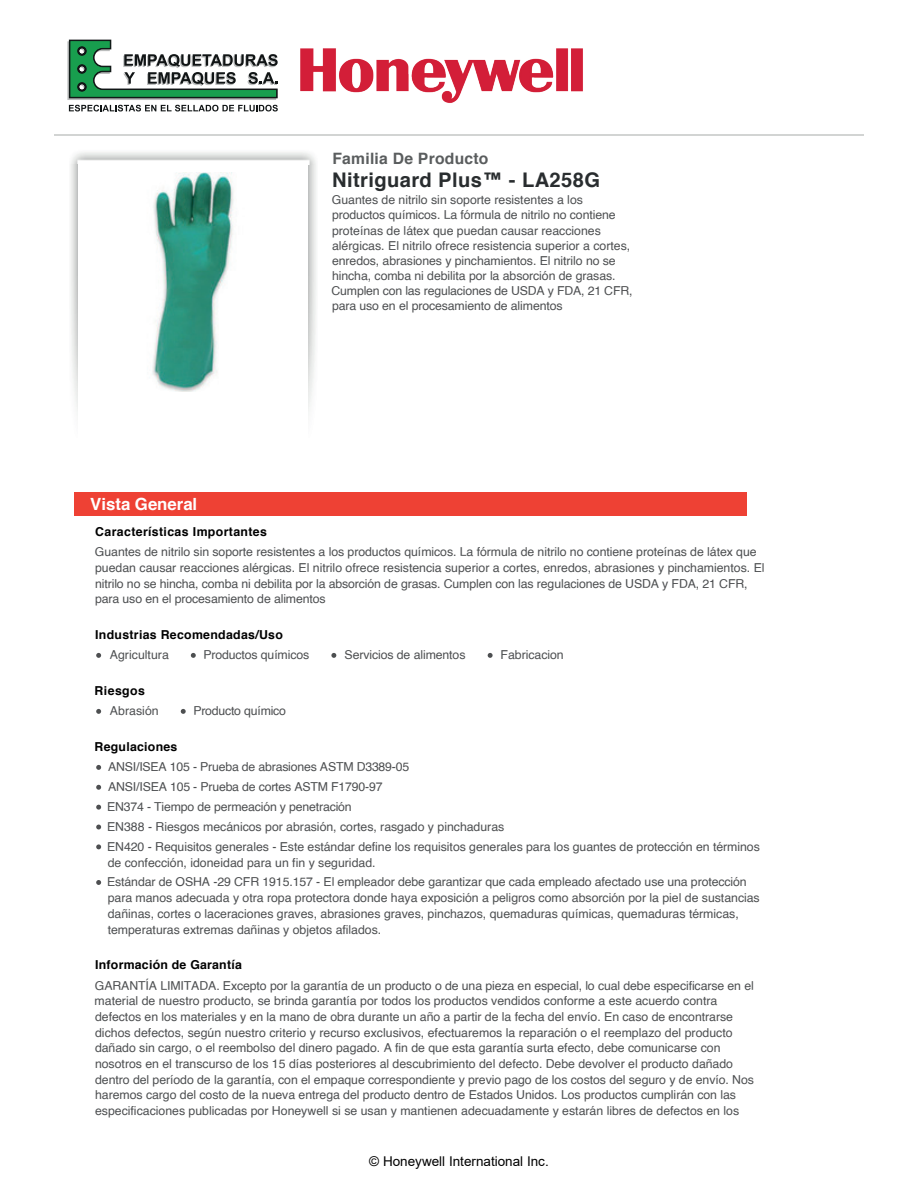
<style>
.page{position:relative;width:918px;height:1188px;background:#fff}
.page>*{position:absolute;margin:0;border:0;box-sizing:border-box;transform-origin:0 0}
.t1{font:700 20.1px "Helvetica";letter-spacing:.02em;color:#292d2f}
.t2{font:700 16.8px "Helvetica";color:#fff}
.t3{font:700 15.75px "Helvetica";letter-spacing:.015em;color:#5a5d5e}
.t4{font:13.5px "Arial";color:#000001}
.t5{font:12.3px/15.8px "Helvetica";letter-spacing:-.005em;color:#4d4f51}
.t6{font:700 12.3px "Helvetica";letter-spacing:.025em;color:#000001}
</style>
<div class="page">
<hr style="left:54px;top:134px;width:810px;height:1px;background:#d2d4d3">
<hr style="left:54px;top:135px;width:810px;height:1px;background:#d2d4d3">
<img style="left:70px;top:164px;width:8px;height:248px">
<img style="left:309px;top:164px;width:7px;height:243px">
<img style="left:152px;top:172px;width:82px;height:219px">
<div style="left:74px;top:492px;width:672px;height:23px;background:#ee4134"></div>
<svg style="left:96px;top:653px;width:5px;height:5px"></svg>
<svg style="left:191px;top:653px;width:5px;height:5px"></svg>
<svg style="left:331px;top:653px;width:5px;height:5px"></svg>
<svg style="left:488px;top:653px;width:5px;height:5px"></svg>
<svg style="left:96px;top:709px;width:5px;height:5px"></svg>
<svg style="left:181px;top:709px;width:5px;height:5px"></svg>
<svg style="left:96px;top:765px;width:5px;height:5px"></svg>
<svg style="left:96px;top:785px;width:5px;height:5px"></svg>
<svg style="left:96px;top:805px;width:5px;height:5px"></svg>
<svg style="left:96px;top:825px;width:5px;height:4px"></svg>
<svg style="left:96px;top:844px;width:5px;height:5px"></svg>
<svg style="left:96px;top:880px;width:5px;height:5px"></svg>
<svg style="left:67px;top:40px;width:211px;height:71px"></svg>
<img style="left:300px;top:48px;width:283px;height:55px">
<h2 class="t2" style="left:90px;top:491px;width:109px">Vista General</h2>
<p class="t3" style="left:332px;top:146px;width:158px">Familia De Producto</p>
<p class="t5" style="left:332px;top:193px;width:302px;line-height:15.1px">Guantes de nitrilo sin soporte resistentes a los productos químicos. La fórmula de nitrilo no contiene proteínas de látex que puedan causar reacciones alérgicas. El nitrilo ofrece resistencia superior a cortes, enredos, abrasiones y pinchamientos. El nitrilo no se hincha, comba ni debilita por la absorción de grasas.<br>Cumplen con las regulaciones de USDA y FDA, 21 CFR, para uso en el procesamiento de alimentos</p>
<h1 class="t1" style="left:332px;top:164px;width:269px">Nitriguard Plus™ - LA258G</h1>
<p class="t6" style="left:95px;top:522px;width:173px">Características Importantes</p>
<p class="t5" style="left:95px;top:545px;width:671px">Guantes de nitrilo sin soporte resistentes a los productos químicos. La fórmula de nitrilo no contiene proteínas de látex que puedan causar reacciones alérgicas. El nitrilo ofrece resistencia superior a cortes, enredos, abrasiones y pinchamientos. El nitrilo no se hincha, comba ni debilita por la absorción de grasas. Cumplen con las regulaciones de USDA y FDA, 21 CFR, para uso en el procesamiento de alimentos</p>
<p class="t6" style="left:95px;top:625px;width:189px">Industrias Recomendadas/Uso</p>
<p class="t5" style="left:110px;top:648px;width:60px">Agricultura</p>
<p class="t5" style="left:203px;top:648px;width:107px">Productos químicos</p>
<p class="t5" style="left:345px;top:648px;width:122px">Servicios de alimentos</p>
<p class="t5" style="left:501px;top:648px;width:65px">Fabricacion</p>
<p class="t6" style="left:95px;top:681px;width:52px">Riesgos</p>
<p class="t5" style="left:110px;top:704px;width:50px">Abrasión</p>
<p class="t5" style="left:193px;top:704px;width:94px">Producto químico</p>
<p class="t6" style="left:95px;top:737px;width:84px">Regulaciones</p>
<p class="t5" style="left:107px;top:757px;width:654px;line-height:20px">ANSI/ISEA 105 - Prueba de abrasiones ASTM D3389-05<br>ANSI/ISEA 105 - Prueba de cortes ASTM F1790-97<br>EN374 - Tiempo de permeación y penetración<br>EN388 - Riesgos mecánicos por abrasión, cortes, rasgado y pinchaduras<br>EN420 - Requisitos generales - Este estándar define los requisitos generales para los guantes de protección en términos</p>
<p class="t5" style="left:107px;top:853px;width:641px;line-height:20px">de confección, idoneidad para un fin y seguridad.<br>Estándar de OSHA -29 CFR 1915.157 - El empleador debe garantizar que cada empleado afectado use una protección</p>
<p class="t5" style="left:108px;top:890px;width:654px">para manos adecuada y otra ropa protectora donde haya exposición a peligros como absorción por la piel de sustancias dañinas, cortes o laceraciones graves, abrasiones graves, pinchazos, quemaduras químicas, quemaduras térmicas, temperaturas extremas dañinas y objetos afilados.</p>
<p class="t6" style="left:95px;top:955px;width:148px">Información de Garantía</p>
<p class="t5" style="left:95px;top:978px;width:661px">GARANTÍA LIMITADA. Excepto por la garantía de un producto o de una pieza en especial, lo cual debe especificarse en el material de nuestro producto, se brinda garantía por todos los productos vendidos conforme a este acuerdo contra defectos en los materiales y en la mano de obra durante un año a partir de la fecha del envío. En caso de encontrarse dichos defectos, según nuestro criterio y recurso exclusivos, efectuaremos la reparación o el reemplazo del producto dañado sin cargo, o el reembolso del dinero pagado. A fin de que esta garantía surta efecto, debe comunicarse con nosotros en el transcurso de los 15 días posteriores al descubrimiento del defecto. Debe devolver el producto dañado dentro del período de la garantía, con el empaque correspondiente y previo pago de los costos del seguro y de envío. Nos haremos cargo del costo de la nueva entrega del producto dentro de Estados Unidos. Los productos cumplirán con las especificaciones publicadas por Honeywell si se usan y mantienen adecuadamente y estarán libres de defectos en los</p>
<p class="t4" style="left:369px;top:1152px;width:181px">© Honeywell International Inc.</p>
</div>
